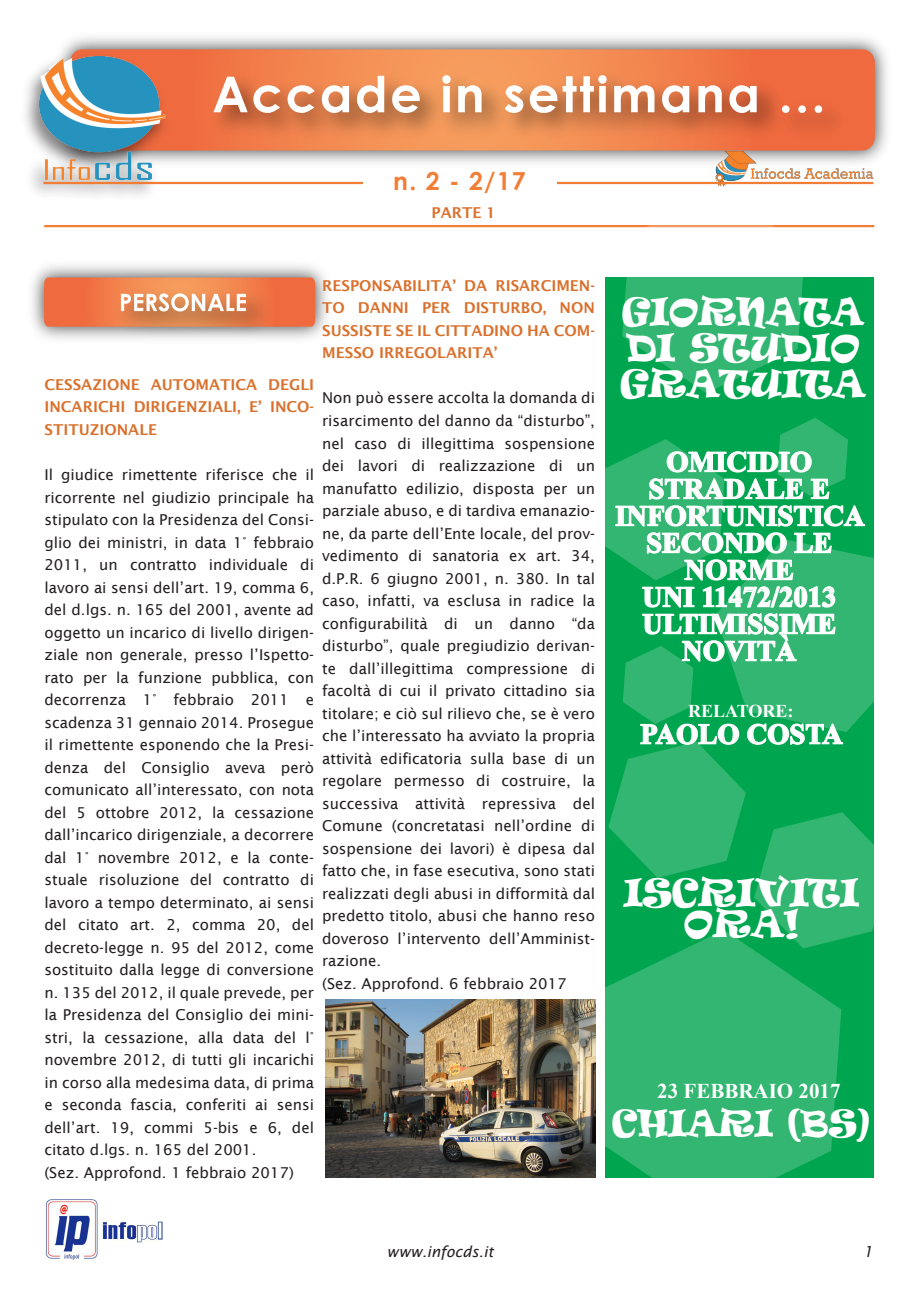
<style>
.page{position:relative;width:919px;height:1289px;background:#fff}
.page>*{position:absolute;margin:0;border:0;box-sizing:border-box;transform-origin:0 0}
.t1{font:36px/36px "Ravie";color:#fff}
.t2{font:34.5px "Ravie";color:#fff}
.t3{font:700 28.5px/27px "Times New Roman";color:#fff;text-align:center}
.t4{font:700 24.75px "Century Gothic";color:#f07e36}
.t5{font:700 21px "Times New Roman";color:#fff}
.t6{font:700 18px "Times New Roman";color:#fff}
.t7{font:15px/22.5px "Lucida Sans";color:#231f20}
.t8{font:600 15px/22.5px "Lucida Sans";color:#d9712d;text-align:justify}
.t9{font:italic 15px "Lucida Sans";color:#231f20}
</style>
<div class="page">
<img style="left:65px;top:37px;width:822px;height:126px">
<svg style="left:178px;top:49px;width:696px;height:101px;background:#f07e4b"></svg>
<img style="left:201px;top:63px;width:654px;height:83px">
<svg style="left:213px;top:77px;width:67px;height:36px"></svg>
<svg style="left:287px;top:85px;width:27px;height:28px"></svg>
<svg style="left:322px;top:85px;width:27px;height:28px"></svg>
<svg style="left:357px;top:76px;width:27px;height:37px"></svg>
<svg style="left:392px;top:85px;width:28px;height:28px"></svg>
<svg style="left:442px;top:75px;width:8px;height:37px"></svg>
<svg style="left:458px;top:85px;width:23px;height:27px"></svg>
<svg style="left:504px;top:85px;width:19px;height:28px"></svg>
<svg style="left:530px;top:75px;width:76px;height:38px"></svg>
<svg style="left:614px;top:85px;width:40px;height:27px"></svg>
<svg style="left:662px;top:85px;width:27px;height:28px"></svg>
<svg style="left:698px;top:85px;width:23px;height:27px"></svg>
<svg style="left:729px;top:85px;width:27px;height:28px"></svg>
<svg style="left:781px;top:105px;width:8px;height:8px"></svg>
<svg style="left:798px;top:105px;width:7px;height:8px"></svg>
<svg style="left:814px;top:105px;width:8px;height:8px"></svg>
<img style="left:25px;top:47px;width:153px;height:149px">
<img style="left:40px;top:56px;width:126px;height:123px">
<img style="left:715px;top:151px;width:161px;height:35px">
<hr style="left:43px;top:182px;width:320px;height:2px;background:#f07e36">
<hr style="left:557px;top:182px;width:316px;height:2px;background:#f07e36">
<hr style="left:44px;top:225px;width:830px;height:2px;background:#f07e36">
<img style="left:46px;top:1199px;width:116px;height:60px">
<img style="left:32px;top:265px;width:295px;height:74px">
<img style="left:109px;top:327px;width:170px;height:12px">
<svg style="left:44px;top:277px;width:271px;height:50px;background:#e98457"></svg>
<div style="left:605px;top:277px;width:269px;height:900px;background:#00a54f"></div>
<svg style="left:622px;top:225px;width:183px;height:168px"></svg>
<svg style="left:586px;top:948px;width:255px;height:230px;fill:#32b671"></svg>
<img style="left:325px;top:999px;width:270px;height:178px">
<svg style="left:605px;top:417px;width:269px;height:531px"></svg>
<h3 class="t4" style="left:393px;top:163px;width:134px">n. 2 - 2/17</h3>
<p class="t8" style="left:431px;top:201px;width:66px">PARTE 1</p>
<p class="t8" style="left:44px;top:373px;width:271px">CESSAZIONE AUTOMATICA DEGLI INCARICHI DIRIGENZIALI, E’ INCO-STITUZIONALE</p>
<p class="t7" style="left:44px;top:463px;width:271px">Il giudice rimettente riferisce che il ricorrente nel giudizio principale ha stipulato con la Presidenza del Consi&shy;glio dei ministri, in data 1° febbraio 2011, un contratto individuale di lavoro ai sensi dell’art. 19, comma 6, del d.lgs. n. 165 del 2001, avente ad oggetto un incarico di livello dirigen&shy;ziale non generale, presso l’Ispetto&shy;rato per la funzione pubblica, con decorrenza 1° febbraio 2011 e scadenza 31 gennaio 2014. Prosegue il rimettente esponendo che la Presi&shy;denza del Consiglio aveva però comunicato all’interessato, con nota del 5 ottobre 2012, la cessazione dall’incarico dirigenziale, a decorrere dal 1° novembre 2012, e la conte&shy;stuale risoluzione del contratto di lavoro a tempo determinato, ai sensi del citato art. 2, comma 20, del decreto-legge n. 95 del 2012, come sostituito dalla legge di conversione n. 135 del 2012, il quale prevede, per la Presidenza del Consiglio dei mini&shy;stri, la cessazione, alla data del l° novembre 2012, di tutti gli incarichi in corso alla medesima data, di prima e seconda fascia, conferiti ai sensi dell’art. 19, commi 5-bis e 6, del citato d.lgs. n. 165 del 2001.<br>(Sez. Approfond. 1 febbraio 2017)</p>
<p class="t8" style="left:322px;top:274px;width:274px">RESPONSABILITA’ DA RISARCIMEN-TO DANNI PER DISTURBO, NON SUSSISTE SE IL CITTADINO HA COM-MESSO IRREGOLARITA’</p>
<p class="t7" style="left:322px;top:387px;width:274px">Non può essere accolta la domanda di risarcimento del danno da “disturbo”, nel caso di illegittima sospensione dei lavori di realizzazione di un manufatto edilizio, disposta per un parziale abuso, e di tardiva emanazio&shy;ne, da parte dell’Ente locale, del prov&shy;vedimento di sanatoria ex art. 34, d.P.R. 6 giugno 2001, n. 380. In tal caso, infatti, va esclusa in radice la configurabilità di un danno “da disturbo”, quale pregiudizio derivan&shy;te dall’illegittima compressione di facoltà di cui il privato cittadino sia titolare; e ciò sul rilievo che, se è vero che l’interessato ha avviato la propria attività edificatoria sulla base di un regolare permesso di costruire, la successiva attività repressiva del Comune (concretatasi nell’ordine di sospensione dei lavori) è dipesa dal fatto che, in fase esecutiva, sono stati realizzati degli abusi in difformità dal predetto titolo, abusi che hanno reso doveroso l’intervento dell’Amminist&shy;razione.<br>(Sez. Approfond. 6 febbraio 2017</p>
<h1 class="t1" style="left:620px;top:293px;width:247px">GIORNATA<br>DI STUDIO<br>GRATUITA</h1>
<h3 class="t3" style="left:615px;top:447px;width:251px">OMICIDIO<br>STRADALE E<br>INFORTUNISTICA<br>SECONDO LE<br>NORME<br>UNI 11472/2013<br>ULTIMISSIME<br>NOVITÀ</h3>
<p class="t6" style="left:688px;top:697px;width:107px">RELATORE:</p>
<h3 class="t3" style="left:640px;top:719px;width:204px">PAOLO COSTA</h3>
<h1 class="t1" style="left:623px;top:876px;width:237px;line-height:31.5px;text-align:center">ISCRIVITI<br>ORA!</h1>
<h3 class="t5" style="left:657px;top:1076px;width:185px">23 FEBBRAIO 2017</h3>
<h2 class="t2" style="left:612px;top:1099px;width:260px">CHIARI (BS)</h2>
<p class="t9" style="left:387px;top:1242px;width:108px">www.infocds.it</p>
<p class="t9" style="left:863px;top:1242px;width:11px">1</p>
</div>
